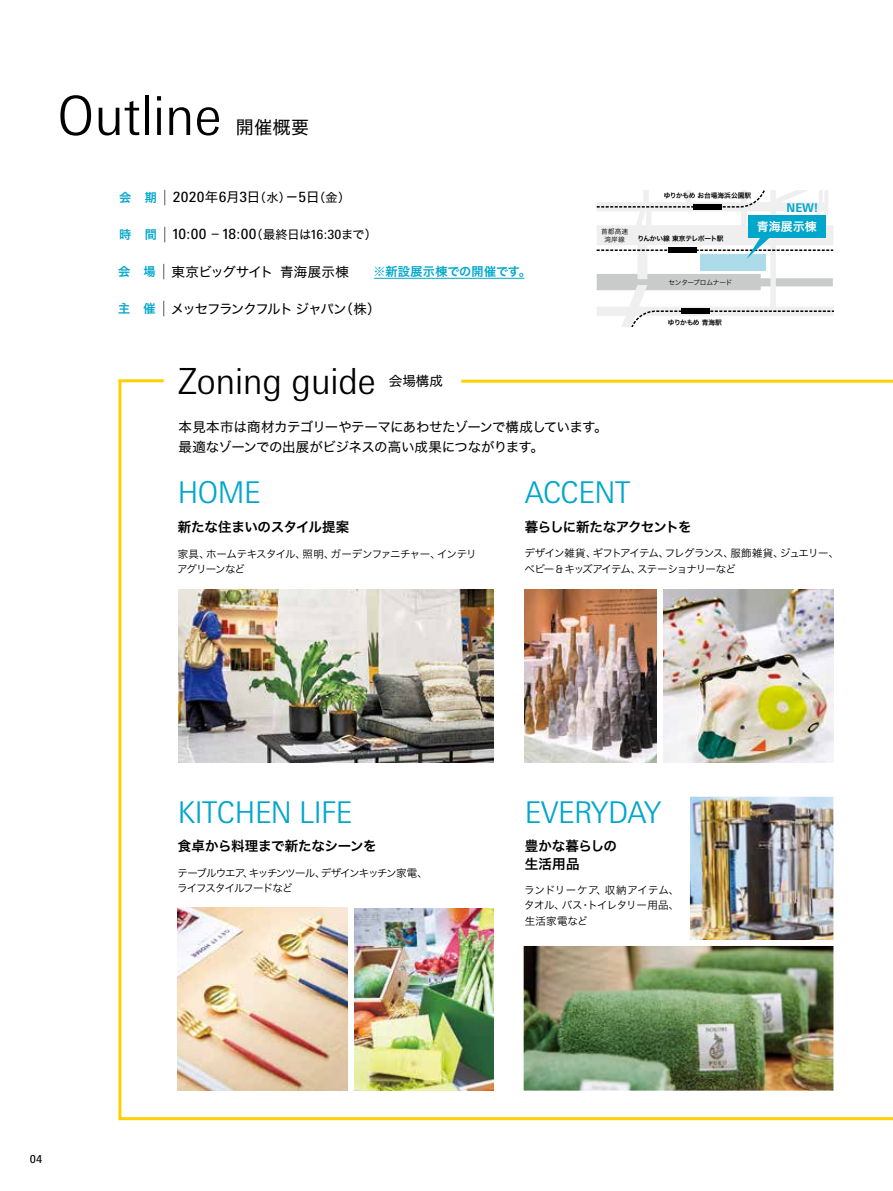
<style>
.page{position:relative;width:893px;height:1191px;background:#fff}
.page>*{position:absolute;margin:0;border:0;box-sizing:border-box;transform-origin:0 0}
.t1{font:300 54px "Messe Univers";color:#000}
.t2{font:300 36px "Messe Univers";letter-spacing:-.005em;color:#000}
.t3{font:300 30px "Messe Univers";letter-spacing:-.02em;color:#00a7cb}
.t4{font:18px "Hira Kaku Std W4";color:#000}
.t5{font:14.1px "Messe Univers";color:#000}
.t6{font:13.5px/20.2px "Hira Kaku Std W4";letter-spacing:-.045em;color:#000}
.t7{font:13.5px "Hira Kaku Pro W6";letter-spacing:-.02em;color:#000}
.t8{font:13.5px "Hira Kaku Std W4";letter-spacing:-.1em;color:#000}
.t9{font:13.5px "Hira Kaku Pro W6";letter-spacing:-.055em;color:#000}
.t10{font:13.5px/17.2px "Hira Kaku Pro W6";letter-spacing:.01em;color:#000}
.t11{font:12.15px "Hira Kaku Pro W6";letter-spacing:.015em;color:#00a7cb}
.t12{font:12px "Hira Kaku Std W6";color:#fff}
.t13{font:700 12px "Messe Univers";color:#00a7cb}
.t14{font:10.95px "Messe Univers";color:#000}
.t15{font:10.5px/15.5px "Hira Kaku Pro W3";letter-spacing:-.07em;color:#000}
.t16{font:10.5px/15.5px "Hira Kaku Pro W3";letter-spacing:-.09em;color:#000}
.t17{font:6.75px "Hira Kaku Pro W6";color:#000}
.t18{font:6.75px "Hira Kaku Pro W6";letter-spacing:-.04em;color:#000}
.t19{font:6.75px "Hira Kaku Pro W3";letter-spacing:-.05em;color:#000}
.t20{font:6.75px "Hira Kaku Pro W6";letter-spacing:-.06em;color:#000}
.t21{font:6.75px/8.1px "Hira Kaku Pro W3";letter-spacing:-.025em;color:#000;text-align:center}
.s1{font-family:"Hira Kaku Pro W6";font-size:12.15px;color:#00a7cb}
.s2{font-family:"Hira Kaku Std W4";font-size:16.8px}
.s3{font-family:"Hira Kaku Std W4";font-size:13.5px}
.s4{font-family:"Hira Kaku Std W4";font-size:12.15px}
.s5{font-size:12.75px}
.s6{font-family:"Hira Kaku Std W4";font-size:16.8px;color:#000}
.s7{font-family:"Hira Kaku Std W4";font-size:13.5px;color:#000}
.s8{font-family:"Hira Kaku Std W4";color:#000}
.s9{font-size:16.8px}
.s10{font-family:"Messe Univers";font-weight:300;font-size:10.95px}
</style>
<div class="page">
<svg style="left:597px;top:190px;width:236px;height:137px"></svg>
<div style="left:748px;top:215px;width:77px;height:22px;background:#00a7cb"></div>
<hr style="left:374px;top:278px;width:150px;height:1px;background:#00a7cb">
<img style="left:118px;top:379px;width:775px;height:742px">
<img style="left:690px;top:796px;width:143px;height:144px">
<h1 class="t1" style="left:57px;top:82px;width:166px">Outline</h1>
<h3 class="t4" style="left:236px;top:113px;width:75px">開催概要</h3>
<h3 class="t5" style="left:119px;top:188px;width:232px"><span class="s1">会　期</span><span class="s2">｜</span>2020<span class="s3">年</span>6<span class="s3">月</span>3<span class="s3">日</span><span class="s4">（水）</span><span class="s3">－</span>5<span class="s3">日</span><span class="s4">（金）</span></h3>
<h3 class="t5" style="left:119px;top:226px;width:259px"><span class="s1">時　間</span><span class="s2">｜</span>10:00 – 18:00<span class="s4">（最終日は</span><span class="s5">16:30</span><span class="s4">まで）</span></h3>
<p class="t11" style="left:118px;top:260px;width:414px">会　場<span class="s6">｜</span><span class="s7">東京ビッグサイト青海展示棟</span><span class="s8">　　</span>※新設展示棟での開催です。</p>
<p class="t8" style="left:118px;top:298px;width:264px"><span class="s1">主　催</span><span class="s9">｜</span>メッセフランクフルトジャパン（株）</p>
<p class="t21" style="left:601px;top:227px;width:29px">首都高速湾岸線</p>
<p class="t17" style="left:664px;top:190px;width:89px">ゆりかもめ お台場海浜公園駅</p>
<p class="t18" style="left:637px;top:232px;width:88px">りんかい線 東京テレポート駅</p>
<p class="t13" style="left:787px;top:200px;width:33px">NEW!</p>
<p class="t12" style="left:757px;top:217px;width:61px">青海展示棟</p>
<p class="t19" style="left:669px;top:277px;width:65px">センタープロムナード</p>
<p class="t20" style="left:668px;top:316px;width:56px">ゆりかもめ 青海駅</p>
<h2 class="t2" style="left:178px;top:359px;width:199px">Zoning guide</h2>
<p class="t6" style="left:389px;top:371px;width:56px">会場構成</p>
<p class="t6" style="left:179px;top:416px;width:430px">本見本市は商材カテゴリーやテーマにあわせたゾーンで構成しています。最適なゾーンでの出展がビジネスの高い成果につながります。</p>
<h3 class="t3" style="left:178px;top:474px;width:85px">HOME</h3>
<p class="t7" style="left:178px;top:515px;width:173px">新たな住まいのスタイル提案</p>
<p class="t15" style="left:177px;top:545px;width:301px">家具、ホームテキスタイル、照明、ガーデンファニチャー、インテリアグリーンなど</p>
<h3 class="t3" style="left:525px;top:474px;width:107px">ACCENT</h3>
<p class="t9" style="left:525px;top:515px;width:168px">暮らしに新たなアクセントを</p>
<p class="t15" style="left:524px;top:545px;width:316px">デザイン雑貨、ギフトアイテム、フレグランス、服飾雑貨、ジュエリー、ベビー <span class="s10">&amp;</span> キッズアイテム、ステーショナリーなど</p>
<h3 class="t3" style="left:178px;top:793px;width:176px">KITCHEN LIFE</h3>
<p class="t7" style="left:178px;top:834px;width:200px">食卓から料理まで新たなシーンを</p>
<p class="t16" style="left:177px;top:864px;width:252px">テーブルウエア、キッチンツール、デザインキッチン家電、ライフスタイルフードなど</p>
<h3 class="t3" style="left:525px;top:793px;width:138px">EVERYDAY</h3>
<p class="t10" style="left:525px;top:837px;width:94px">豊かな暮らしの生活用品</p>
<p class="t15" style="left:524px;top:881px;width:157px;text-align:justify">ランドリーケア、収納アイテム、タオル、バス・トイレタリー用品、生活家電など</p>
<p class="t14" style="left:30px;top:1152px;width:14px">04</p>
</div>
